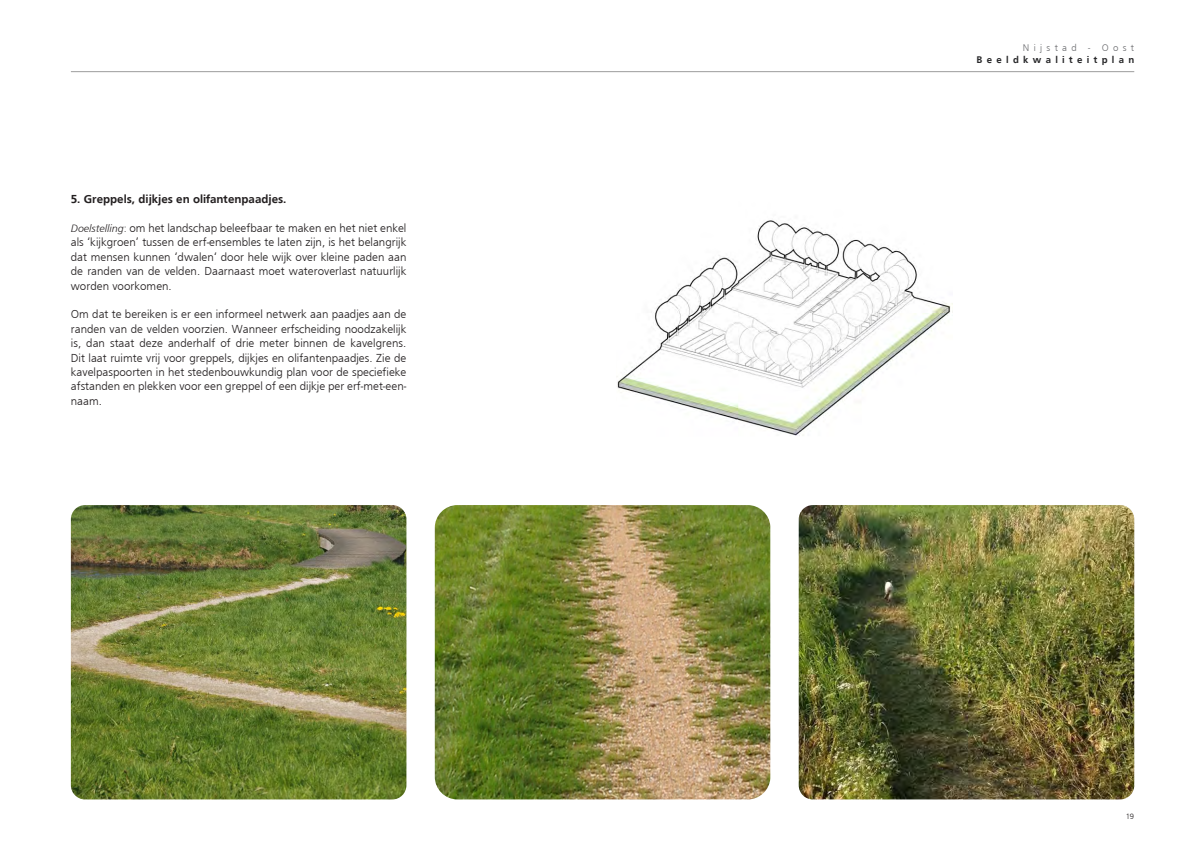
<style>
.page{position:relative;width:1191px;height:842px;background:#fff}
.page>*{position:absolute;margin:0;border:0;box-sizing:border-box;transform-origin:0 0}
.Hoofdtekst{font:300 12px/14.4px "Atelier Dutch";color:#231f20;text-align:justify}
.Hoofdtekst-2{font:700 12px "Atelier Dutch";color:#231f20}
.t1{font:700 10px "Atelier Dutch";letter-spacing:.43em;color:#28282a}
.t2{font:300 10px "Atelier Dutch";letter-spacing:.43em;color:#6c6d70}
.t3{font:300 8px "Atelier Dutch";color:#231f20}
.s1{font-style:italic;font-size:11px}
.s2{font-size:11px}
</style>
<div class="page">
<hr style="left:71px;top:71px;width:1063px;height:1px;background:#000">
<img style="left:798px;top:505px;width:336px;height:294px">
<img style="left:71px;top:505px;width:335px;height:294px">
<img style="left:435px;top:505px;width:335px;height:294px">
<img style="left:617px;top:220px;width:335px;height:216px">
<p class="Hoofdtekst-2" style="left:71px;top:192px;width:217px">5. Greppels, dijkjes en olifantenpaadjes.</p>
<p class="Hoofdtekst" style="left:71px;top:221px;width:337px"><span class="s1">Doelstelling</span><span class="s2">:</span> om het landschap beleefbaar te maken en het niet enkel als ‘kijkgroen’ tussen de erf-ensembles te laten zijn, is het belangrijk dat mensen kunnen ‘dwalen‘ door hele wijk over kleine paden aan de randen van de velden. Daarnaast moet wateroverlast natuurlijk worden voorkomen.</p>
<p class="Hoofdtekst" style="left:71px;top:307px;width:337px">Om dat te bereiken is er een informeel netwerk aan paadjes aan de randen van de velden voorzien. Wanneer erfscheiding noodzakelijk is, dan staat deze anderhalf of drie meter binnen de kavelgrens.<br>Dit laat ruimte vrij voor greppels, dijkjes en olifantenpaadjes. Zie de kavelpaspoorten in het stedenbouwkundig plan voor de speciefieke afstanden en plekken voor een greppel of een dijkje per erf-met-een&shy;naam.</p>
<p class="t2" style="left:1023px;top:43px;width:113px">Nijstad - Oost</p>
<p class="t1" style="left:976px;top:54px;width:159px">Beeldkwaliteitplan</p>
<p class="t3" style="left:1125px;top:811px;width:10px">19</p>
</div>
